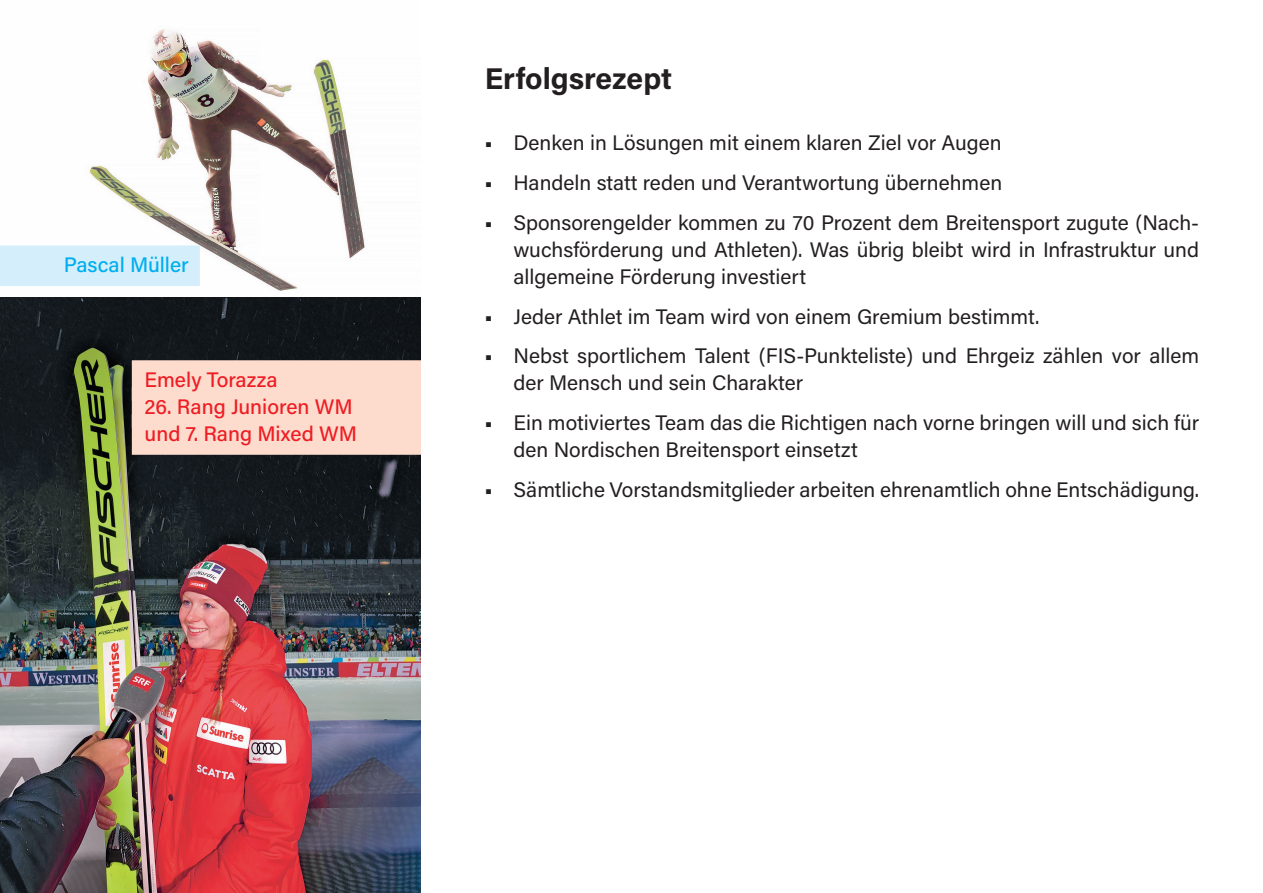
<style>
.page{position:relative;width:1263px;height:893px;background:#fff}
.page>*{position:absolute;margin:0;border:0;box-sizing:border-box;transform-origin:0 0}
.t1{font:700 30px "Acumin Pro";color:#231f20}
.t2{font:21px/27px "Acumin Pro";color:#231f20}
.t3{font:500 21px/27px "Acumin Pro";color:#ee1d23}
.t4{font:500 21px "Acumin Pro";color:#00aeef}
</style>
<div class="page">
<img style="left:0;top:29px;width:421px;height:864px">
<div style="left:0;top:245px;width:200px;height:41px;background:#d4effb"></div>
<div style="left:132px;top:360px;width:289px;height:41px;background:#fddcce"></div>
<div style="left:132px;top:387px;width:289px;height:41px;background:#fddcce"></div>
<div style="left:132px;top:414px;width:289px;height:41px;background:#fddcce"></div>
<p class="t4" style="left:64px;top:250px;width:126px">Pascal Müller</p>
<p class="t3" style="left:145px;top:365px;width:134px">Emely Torazza</p>
<p class="t3" style="left:145px;top:392px;width:214px">26. Rang Junioren WM und 7. Rang Mixed WM</p>
<h1 class="t1" style="left:485px;top:58px;width:189px">Erfolgsrezept</h1>
<p class="t2" style="left:485px;top:129px;width:518px">■ Denken in Lösungen mit einem klaren Ziel vor Augen</p>
<p class="t2" style="left:485px;top:168px;width:519px">■ Handeln statt reden und Verantwortung übernehmen</p>
<p class="t2" style="left:513px;top:208px;width:687px;text-align:justify;text-indent:-29px">■ Sponsorengelder kommen zu 70 Prozent dem Breitensport zugute (Nach&shy;wuchsförderung und Athleten). Was übrig bleibt wird in Infrastruktur und allgemeine Förderung investiert</p>
<p class="t2" style="left:485px;top:302px;width:556px">■ Jeder Athlet im Team wird von einem Gremium bestimmt.</p>
<p class="t2" style="left:513px;top:342px;width:687px;text-indent:-29px">■ Nebst sportlichem Talent (FIS-Punkteliste) und Ehrgeiz zählen vor allem der Mensch und sein Charakter</p>
<p class="t2" style="left:513px;top:408px;width:687px;text-indent:-29px">■ Ein motiviertes Team das die Richtigen nach vorne bringen will und sich für den Nordischen Breitensport einsetzt</p>
<p class="t2" style="left:485px;top:475px;width:716px">■ Sämtliche Vorstandsmitglieder arbeiten ehrenamtlich ohne Entschädigung.</p>
</div>
